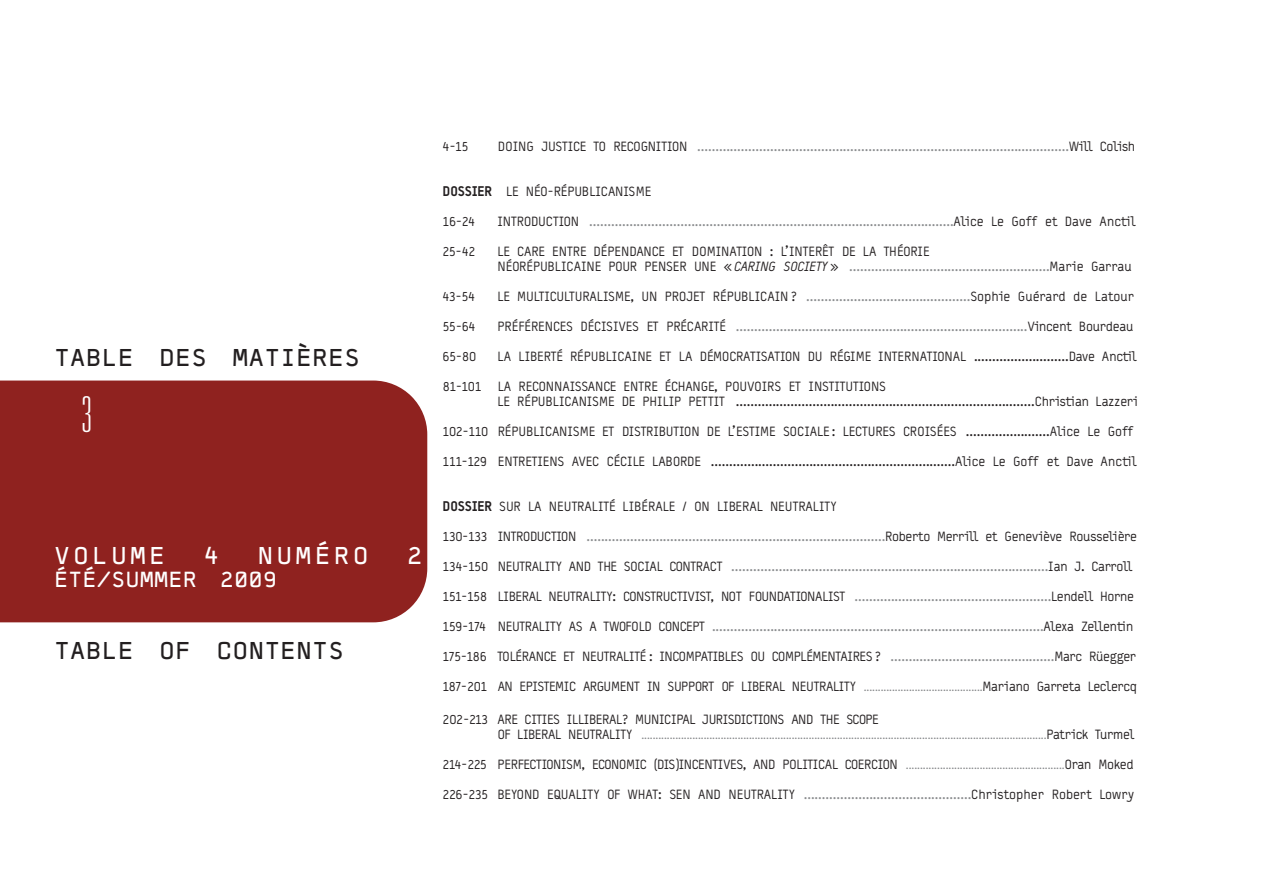
<style>
.page{position:relative;width:1263px;height:893px;background:#fff}
.page>*{position:absolute;margin:0;border:0;box-sizing:border-box;transform-origin:0 0}
.t1{font:100 ultra-condensed 49.5px "Univers";color:#fff}
.t2{font:24px "Typestar OCR";color:#231f20}
.t3{font:24px "Typestar OCR";letter-spacing:.13em;color:#fff}
.t4{font:21.6px "Typestar OCR";color:#fff}
.t5{font:13.5px/15px "Typestar";color:#231f20}
.t6{font:13.5px "Typestar";letter-spacing:-.02em;color:#8a8c8e}
.t7{font:13.5px "Typestar";letter-spacing:-.02em;color:#231f20}
.t8{font:10.5px "Typestar";color:#8a8c8e}
.s1{color:#231f20}
.s2{font-weight:900}
.s3{font-style:italic}
.s4{color:#8a8c8e}
.s5{font-size:10.5px;color:#8a8c8e}
.s6{font-size:13.5px;color:#231f20}
</style>
<div class="page">
<div style="left:0;top:381px;width:427px;height:241px;background:#8f221f"></div>
<div style="left:54px;top:383px;width:65px;height:59px;background:#8f221f"></div>
<h2 class="t2" style="left:54px;top:343px;width:307px">TABLE DES MATIÈRES</h2>
<h1 class="t1" style="left:81px;top:389px;width:13px">3</h1>
<h2 class="t3" style="left:54px;top:541px;width:113px">VOLUME</h2>
<h2 class="t3" style="left:203px;top:541px;width:17px">4</h2>
<h2 class="t3" style="left:257px;top:541px;width:113px">NUMÉRO</h2>
<h2 class="t3" style="left:407px;top:541px;width:17px">2</h2>
<h3 class="t4" style="left:54px;top:565px;width:225px">ÉTÉ/SUMMER 2009</h3>
<h2 class="t2" style="left:54px;top:635px;width:292px">TABLE OF CONTENTS</h2>
<p class="t7" style="left:443px;top:139px;width:27px">4-15</p>
<p class="t6" style="left:498px;top:139px;width:639px"><span class="s1">DOING JUSTICE TO RECOGNITION</span> ......................................................................................................<span class="s1">Will Colish</span></p>
<p class="t5" style="left:443px;top:184px;width:210px"><span class="s2">DOSSIER</span> LE NÉO-RÉPUBLICANISME</p>
<p class="t7" style="left:443px;top:214px;width:34px">16-24</p>
<p class="t6" style="left:497px;top:214px;width:640px"><span class="s1">INTRODUCTION</span> ....................................................................................................<span class="s1">Alice Le Goff et Dave Anctil</span></p>
<p class="t7" style="left:443px;top:244px;width:34px">25-42</p>
<p class="t5" style="left:498px;top:244px;width:636px">LE CARE ENTRE DÉPENDANCE ET DOMINATION : L’INTERÊT DE LA THÉORIE<br>NÉORÉPUBLICAINE POUR PENSER UNE « <span class="s3">CARING SOCIETY</span> » <span class="s4">.......................................................</span>Marie Garrau</p>
<p class="t7" style="left:443px;top:289px;width:34px">43-54</p>
<p class="t5" style="left:498px;top:289px;width:638px">LE MULTICULTURALISME, UN PROJET RÉPUBLICAIN ? <span class="s4">.............................................</span>Sophie Guérard de Latour</p>
<p class="t7" style="left:443px;top:319px;width:35px">55-64</p>
<p class="t6" style="left:498px;top:319px;width:637px"><span class="s1">PRÉFÉRENCES DÉCISIVES ET PRÉCARITÉ</span> ................................................................................<span class="s1">Vincent Bourdeau</span></p>
<p class="t7" style="left:443px;top:349px;width:35px">65-80</p>
<p class="t5" style="left:498px;top:349px;width:640px">LA LIBERTÉ RÉPUBLICAINE ET LA DÉMOCRATISATION DU RÉGIME INTERNATIONAL ..........................Dave Anctil</p>
<p class="t5" style="left:498px;top:379px;width:642px;text-indent:-55px">81-101 LA RECONNAISSANCE ENTRE ÉCHANGE, POUVOIRS ET INSTITUTIONS<br>LE RÉPUBLICANISME DE PHILIP PETTIT ..................................................................................Christian Lazzeri</p>
<p class="t5" style="left:443px;top:424px;width:693px">102-110 RÉPUBLICANISME ET DISTRIBUTION DE L’ESTIME SOCIALE : LECTURES CROISÉES .......................Alice Le Goff</p>
<p class="t7" style="left:443px;top:454px;width:696px">111-129 ENTRETIENS AVEC CÉCILE LABORDE ...................................................................Alice Le Goff et Dave Anctil</p>
<p class="t5" style="left:443px;top:499px;width:396px"><span class="s2">DOSSIER</span> SUR LA NEUTRALITÉ LIBÉRALE / ON LIBERAL NEUTRALITY</p>
<p class="t6" style="left:443px;top:529px;width:696px"><span class="s1">130-133 INTRODUCTION</span> ..................................................................................<span class="s1">Roberto Merrill et Geneviève Rousselière</span></p>
<p class="t6" style="left:443px;top:559px;width:691px"><span class="s1">134-150 NEUTRALITY AND THE SOCIAL CONTRACT</span> .......................................................................................<span class="s1">Ian J. Carroll</span></p>
<p class="t7" style="left:443px;top:589px;width:693px">151-158 LIBERAL NEUTRALITY: CONSTRUCTIVIST, NOT FOUNDATIONALIST <span class="s4">......................................................</span>Lendell Horne</p>
<p class="t6" style="left:443px;top:619px;width:692px"><span class="s1">159-174 NEUTRALITY AS A TWOFOLD CONCEPT</span> ...........................................................................................<span class="s1">Alexa Zellentin</span></p>
<p class="t7" style="left:443px;top:649px;width:695px">175-186 TOLÉRANCE ET NEUTRALITÉ : INCOMPATIBLES OU COMPLÉMENTAIRES ? <span class="s4">.............................................</span>Marc Rüegger</p>
<p class="t7" style="left:443px;top:679px;width:696px">187-201 AN EPISTEMIC ARGUMENT IN SUPPORT OF LIBERAL NEUTRALITY <span class="s5">..........................................</span>Mariano Garreta Leclercq</p>
<p class="t7" style="left:443px;top:712px;width:437px">202-213 ARE CITIES ILLIBERAL? MUNICIPAL JURISDICTIONS AND THE SCOPE</p>
<p class="t8" style="left:498px;top:729px;width:638px"><span class="s6">OF LIBERAL NEUTRALITY</span> ...............................................................................................................................................<span class="s6">Patrick Turmel</span></p>
<p class="t7" style="left:443px;top:757px;width:693px">214-225 PERFECTIONISM, ECONOMIC (DIS)INCENTIVES, AND POLITICAL COERCION <span class="s5">........................................................</span>Oran Moked</p>
<p class="t5" style="left:443px;top:787px;width:693px">226-235 BEYOND EQUALITY OF WHAT: SEN AND NEUTRALITY <span class="s4">..............................................</span>Christopher Robert Lowry</p>
</div>
